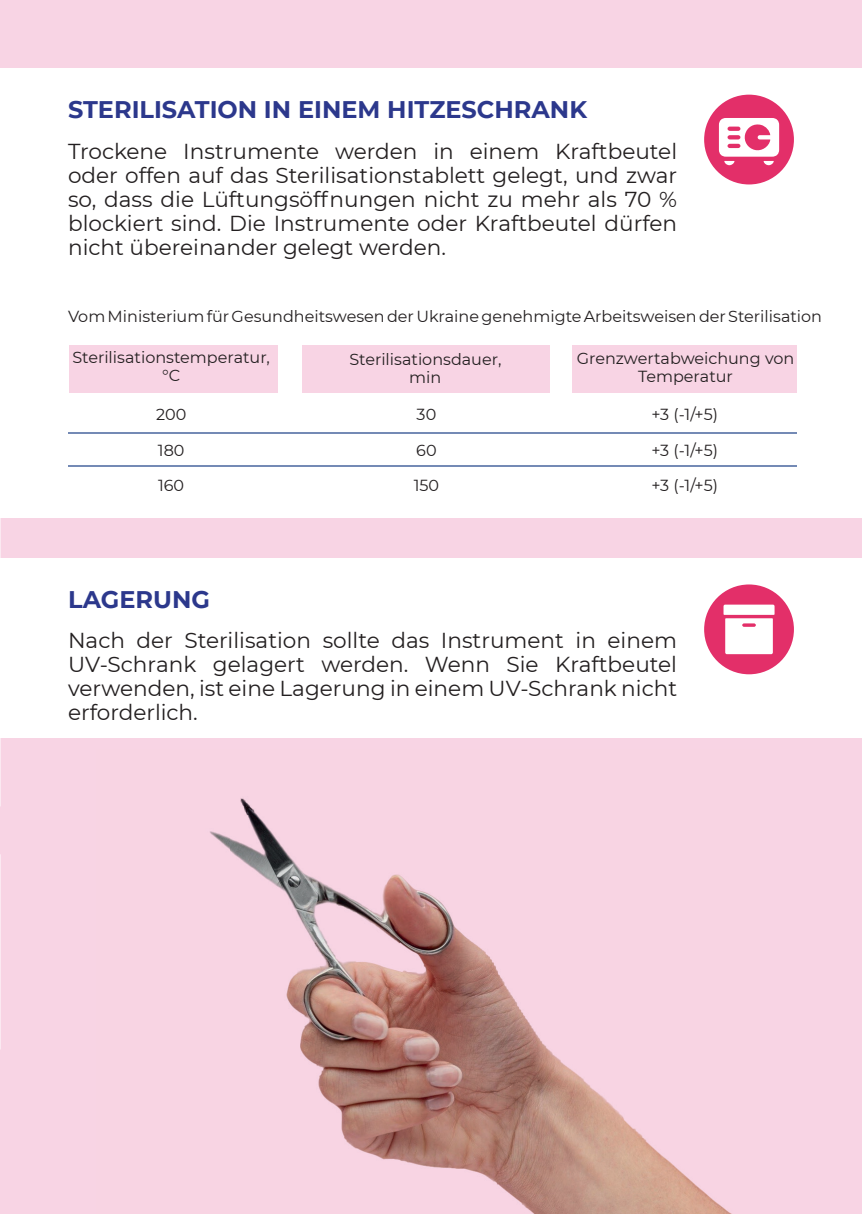
<style>
.page{position:relative;width:862px;height:1214px;background:#fff}
.page>*{position:absolute;margin:0;border:0;box-sizing:border-box;transform-origin:0 0}
.t1{font:700 24px "Montserrat";color:#2c388c}
.t2{font:21.6px/24px "Montserrat";color:#231f20;text-align:justify}
.t3{font:16px/18px "Montserrat";color:#231f20;text-align:center}
</style>
<div class="page">
<div style="left:0;top:0;width:862px;height:1213px;background:#f8d4e4"></div>
<div style="left:0;top:68px;width:862px;height:449px;background:#fff"></div>
<div style="left:0;top:558px;width:862px;height:179px;background:#fff"></div>
<div style="left:69px;top:345px;width:209px;height:48px;background:#f8d4e4"></div>
<div style="left:302px;top:345px;width:248px;height:48px;background:#f8d4e4"></div>
<div style="left:573px;top:345px;width:224px;height:48px;background:#f8d4e4"></div>
<div style="left:704px;top:95px;width:90px;height:89px;background:#e32f69;border-radius:50%"></div>
<div style="left:704px;top:584px;width:90px;height:90px;background:#e32f69;border-radius:50%"></div>
<hr style="left:68px;top:433px;width:729px;height:1px;background:#748ab5">
<hr style="left:68px;top:465px;width:729px;height:1px;background:#748ab5">
<img style="left:210px;top:798px;width:520px;height:415px">
<svg style="left:719px;top:118px;width:60px;height:47px"></svg>
<svg style="left:723px;top:604px;width:51px;height:50px;background:#fae0e8"></svg>
<p class="t1" style="left:68px;top:96px;width:520px">STERILISATION IN EINEM HITZESCHRANK</p>
<p class="t2" style="left:68px;top:139px;width:610px">Trockene Instrumente werden in einem Kraftbeutel oder offen auf das Sterilisationstablett gelegt, und zwar so, dass die Lüftungsöffnungen nicht zu mehr als 70 % blockiert sind. Die Instrumente oder Kraftbeutel dürfen nicht übereinander gelegt werden.</p>
<p class="t3" style="left:68px;top:307px;width:755px">Vom Ministerium für Gesundheitswesen der Ukraine genehmigte Arbeitsweisen der Sterilisation</p>
<p class="t3" style="left:72px;top:349px;width:199px">Sterilisationstemperatur, °C</p>
<p class="t3" style="left:156px;top:406px;width:32px">200</p>
<p class="t3" style="left:417px;top:406px;width:21px">30</p>
<p class="t3" style="left:651px;top:406px;width:68px">+3 (-1/+5)</p>
<p class="t3" style="left:158px;top:441px;width:28px">180</p>
<p class="t3" style="left:416px;top:441px;width:22px">60</p>
<p class="t3" style="left:651px;top:441px;width:68px">+3 (-1/+5)</p>
<p class="t3" style="left:158px;top:477px;width:28px">160</p>
<p class="t3" style="left:414px;top:477px;width:27px">150</p>
<p class="t3" style="left:651px;top:477px;width:68px">+3 (-1/+5)</p>
<p class="t3" style="left:349px;top:350px;width:154px">Sterilisationsdauer, min</p>
<p class="t3" style="left:577px;top:350px;width:219px">Grenzwertabweichung von<br>Temperatur</p>
<p class="t1" style="left:68px;top:586px;width:143px">LAGERUNG</p>
<p class="t2" style="left:68px;top:629px;width:610px">Nach der Sterilisation sollte das Instrument in einem UV-Schrank gelagert werden. Wenn Sie Kraftbeutel verwenden, ist eine Lagerung in einem UV-Schrank nicht erforderlich.</p>
</div>
